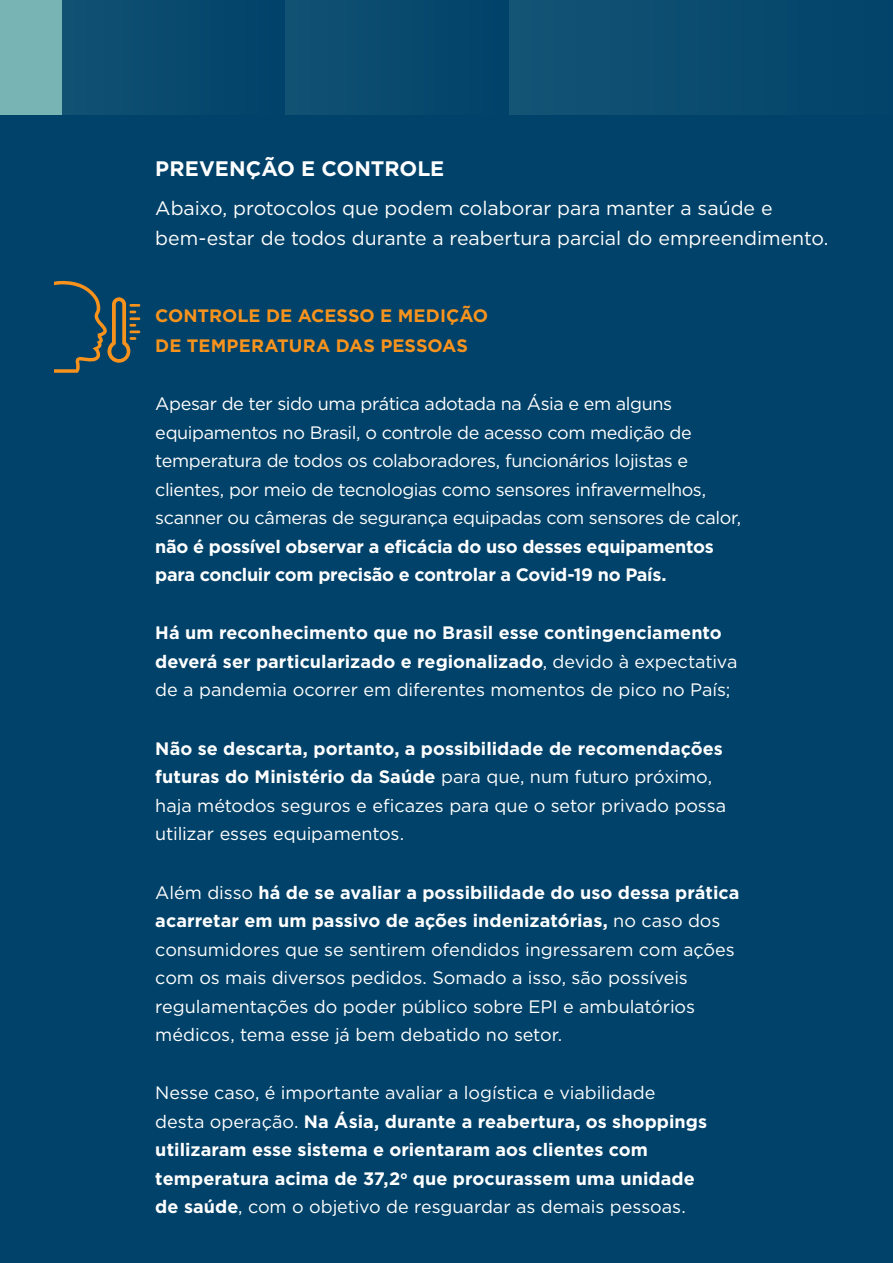
<style>
.page{position:relative;width:893px;height:1263px;background:#004269}
.page>*{position:absolute;margin:0;border:0;box-sizing:border-box;transform-origin:0 0}
.t1{font:700 21px "Gotham HTF";color:#fff}
.t2{font:19.5px/30px "Gotham HTF";color:#fff}
.t3{font:18px/28.5px "Gotham HTF";letter-spacing:-.015em;color:#fff}
.t4{font:700 18px/28.5px "Gotham HTF";letter-spacing:.005em;color:#fff}
.t5{font:700 18px/30px "Gotham HTF";color:#f7931d}
.s1{font-weight:700}
.s2{font-weight:400}
</style>
<div class="page">
<div style="left:0;top:0;width:62px;height:114px;background:#79b4b4"></div>
<div style="left:62px;top:0;width:223px;height:114px;background:#094a6e"></div>
<div style="left:285px;top:0;width:224px;height:114px;background:#094a6e"></div>
<div style="left:509px;top:0;width:384px;height:114px;background:#0a4c6f"></div>
<svg style="left:54px;top:281px;width:86px;height:92px"></svg>
<p class="t1" style="left:155px;top:157px;width:291px">PREVENÇÃO E CONTROLE</p>
<p class="t2" style="left:155px;top:193px;width:675px">Abaixo, protocolos que podem colaborar para manter a saúde e bem-estar de todos durante a reabertura parcial do empreendimento.</p>
<p class="t5" style="left:155px;top:300px;width:334px">CONTROLE DE ACESSO E MEDIÇÃO<br>DE TEMPERATURA DAS PESSOAS</p>
<p class="t3" style="left:155px;top:389px;width:587px">Apesar de ter sido uma prática adotada na Ásia e em alguns equipamentos no Brasil, o controle de acesso com medição de temperatura de todos os colaboradores, funcionários lojistas e clientes, por meio de tecnologias como sensores infravermelhos, scanner ou câmeras de segurança equipadas com sensores de calor, <span class="s1">não é possível observar a eficácia do uso desses equipamentos para concluir com precisão e controlar a Covid-19 no País.</span></p>
<p class="t4" style="left:155px;top:618px;width:584px">Há um reconhecimento que no Brasil esse contingenciamento deverá ser particularizado e regionalizado<span class="s2">, devido à expectativa de a pandemia ocorrer em diferentes momentos de pico no País;</span></p>
<p class="t3" style="left:155px;top:734px;width:572px"><span class="s1">Não se descarta, portanto, a possibilidade de recomendações futuras do Ministério da Saúde</span> para que, num futuro próximo, haja métodos seguros e eficazes para que o setor privado possa utilizar esses equipamentos.</p>
<p class="t3" style="left:155px;top:878px;width:586px">Além disso <span class="s1">há de se avaliar a possibilidade do uso dessa prática acarretar em um passivo de ações indenizatórias,</span> no caso dos consumidores que se sentirem ofendidos ingressarem com ações com os mais diversos pedidos. Somado a isso, são possíveis regulamentações do poder público sobre EPI e ambulatórios médicos, tema esse já bem debatido no setor.</p>
<p class="t4" style="left:155px;top:1078px;width:553px"><span class="s2">Nesse caso, é importante avaliar a logística e viabilidade desta operação.</span> Na Ásia, durante a reabertura, os shoppings utilizaram esse sistema e orientaram aos clientes com temperatura acima de 37,2<sup>o</sup> que procurassem uma unidade de saúde<span class="s2">, com o objetivo de resguardar as demais pessoas.</span></p>
</div>
